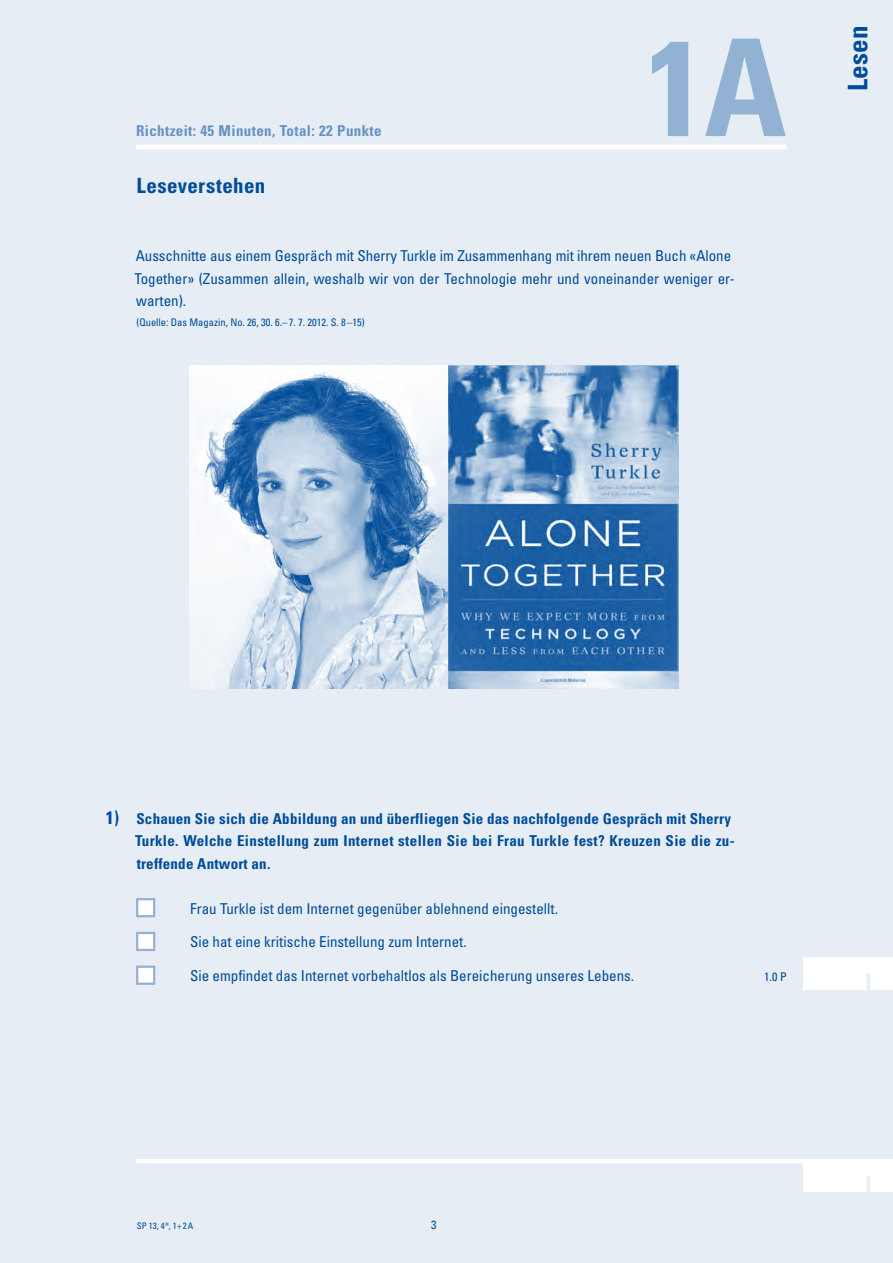
<style>
.page{position:relative;width:893px;height:1263px;background:#e6edf5}
.page>*{position:absolute;margin:0;border:0;box-sizing:border-box;transform-origin:0 0}
.t1{font:700 condensed 135px "Univers LT Std";color:#91b2d3}
.t2{font:700 condensed 27px "Univers LT Std";letter-spacing:.015em;color:#004c99}
.t3{font:700 condensed 22.5px "Univers LT Std";color:#e6edf5}
.t4{font:700 condensed 21px "Univers LT Std";letter-spacing:.015em;color:#004c99}
.t5{font:700 condensed 18px "Univers LT Std";color:#004c99}
.t6{font:condensed 15px/22.5px "Univers LT Std";color:#004c99}
.t7{font:700 condensed 15px/22.5px "Univers LT Std";letter-spacing:.015em;color:#004c99}
.t8{font:700 condensed 15px "Univers LT Std";letter-spacing:.025em;color:#6693c2}
.t9{font:condensed 12px "Univers LT Std";color:#004c99}
.t10{font:condensed 10.5px "Univers LT Std";color:#004c99}
.t11{font:condensed 9px "Univers LT Std";color:#004c99}
</style>
<div class="page">
<hr style="left:136px;top:145px;width:651px;height:4px;background:#fff">
<hr style="left:136px;top:1159px;width:757px;height:4px;background:#fff">
<div style="left:804px;top:1159px;width:89px;height:33px;background:#fff"></div>
<div style="left:136px;top:898px;width:19px;height:19px;background:#fff;border:2px solid #91b2d3"></div>
<div style="left:136px;top:932px;width:19px;height:19px;background:#fff;border:2px solid #91b2d3"></div>
<div style="left:136px;top:965px;width:19px;height:20px;background:#fff;border:2px solid #91b2d3"></div>
<div style="left:804px;top:957px;width:89px;height:32px;background:#fff"></div>
<img style="left:189px;top:366px;width:489px;height:322px">
<p class="t8" style="left:136px;top:122px;width:247px">Richtzeit: 45 Minuten, Total: 22 Punkte</p>
<h3 class="t4" style="left:136px;top:173px;width:130px">Leseverstehen</h3>
<h1 class="t1" style="left:645px;top:5px;width:143px">1A</h1>
<p class="t6" style="left:135px;top:244px;width:602px">Ausschnitte aus einem Gespräch mit Sherry Turkle im Zusammenhang mit ihrem neuen Buch «Alone<br>Together» (Zusammen allein, weshalb wir von der Technologie mehr und voneinander weniger er&shy;warten).</p>
<p class="t10" style="left:136px;top:316px;width:230px">(Quelle: Das Magazin, No. 26, 30. 6.–7. 7. 2012. S. 8–15)</p>
<h2 class="t2" style="left:841px;top:91px;width:67px;rotate:-90deg">Lesen</h2>
<p class="t5" style="left:106px;top:806px;width:15px">1)</p>
<p class="t7" style="left:135px;top:807px;width:601px">Schauen Sie sich die Abbildung an und überfliegen Sie das nachfolgende Gespräch mit Sherry<br>Turkle. Welche Einstellung zum Internet stellen Sie bei Frau Turkle fest? Kreuzen Sie die zu&shy;treffende Antwort an.</p>
<p class="t6" style="left:190px;top:897px;width:369px">Frau Turkle ist dem Internet gegenüber ablehnend eingestellt.</p>
<p class="t6" style="left:190px;top:930px;width:278px">Sie hat eine kritische Einstellung zum Internet.</p>
<p class="t6" style="left:190px;top:964px;width:446px">Sie empfindet das Internet vorbehaltlos als Bereicherung unseres Lebens.</p>
<p class="t9" style="left:764px;top:969px;width:24px">1.0 P</p>
<p class="t11" style="left:137px;top:1220px;width:58px">SP 13, 4<sup>H</sup>, 1+2A</p>
<p class="t9" style="left:431px;top:1217px;width:7px">3</p>
<h3 class="t3" style="left:865px;top:968px;width:8px">l</h3>
<h3 class="t3" style="left:865px;top:1170px;width:8px">l</h3>
</div>
